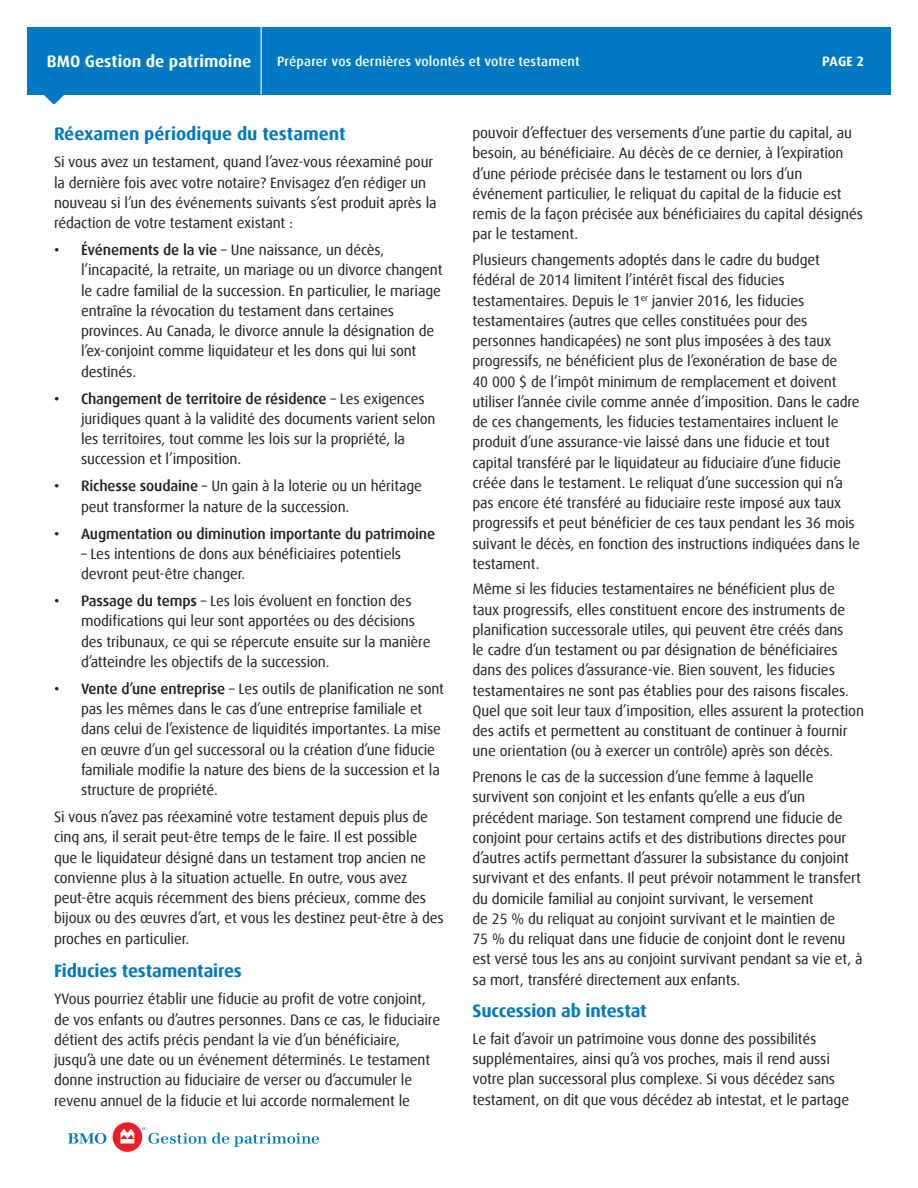
<style>
.page{position:relative;width:918px;height:1188px;background:#fff}
.page>*{position:absolute;margin:0;border:0;box-sizing:border-box;transform-origin:0 0}
.Heading_level_1{font:700 18px "Dax Offc Pro";letter-spacing:-.01em;color:#0079c2}
.t1{font:700 16.5px "Dax Offc Pro";letter-spacing:.005em;color:#fff}
.Body_Copy{font:15px/20.2px "Dax Offc Pro";letter-spacing:-.01em;color:#231f20}
.t2{font:500 15px "Dax Offc Pro";letter-spacing:-.01em;color:#231f20}
.t3{font:500 13.5px "Dax";letter-spacing:.01em;color:#fff}
.Product_Name{font:700 13.5px "Dax Offc Pro";color:#fff}
.s1{font-weight:500}
</style>
<div class="page">
<div style="left:113px;top:1122px;width:29px;height:30px;background:#ee1d23;border-radius:50%"></div>
<svg style="left:120px;top:1129px;width:14px;height:15px"></svg>
<svg style="left:68px;top:1133px;width:38px;height:11px"></svg>
<svg style="left:142px;top:1127px;width:177px;height:20px"></svg>
<div style="left:27px;top:27px;width:864px;height:67px;background:#0079c2"></div>
<svg style="left:43px;top:94px;width:22px;height:10px"></svg>
<hr style="left:261px;top:27px;width:1px;height:67px;background:#fff">
<p class="t1" style="left:47px;top:51px;width:206px">BMO Gestion de patrimoine</p>
<p class="t3" style="left:277px;top:54px;width:304px">Préparer vos dernières volontés et votre testament</p>
<p class="Product_Name" style="left:822px;top:53px;width:43px">PAGE 2</p>
<p class="Heading_level_1" style="left:54px;top:123px;width:293px">Réexamen périodique du testament</p>
<p class="Body_Copy" style="left:54px;top:152px;width:384px">Si vous avez un testament, quand l’avez-vous réexaminé pour la dernière fois avec votre notaire? Envisagez d’en rédiger un nouveau si l’un des événements suivants s’est produit après la rédaction de votre testament existant :</p>
<p class="Body_Copy" style="left:81px;top:240px;width:363px;text-indent:-27px"><span class="s1">• Événements de la vie</span> – Une naissance, un décès, l’incapacité, la retraite, un mariage ou un divorce changent le cadre familial de la succession. En particulier, le mariage entraîne la révocation du testament dans certaines provinces. Au Canada, le divorce annule la désignation de l’ex-conjoint comme liquidateur et les dons qui lui sont destinés.</p>
<p class="Body_Copy" style="left:81px;top:388px;width:356px;text-indent:-27px"><span class="s1">• Changement de territoire de résidence</span> – Les exigences juridiques quant à la validité des documents varient selon les territoires, tout comme les lois sur la propriété, la succession et l’imposition.</p>
<p class="Body_Copy" style="left:81px;top:476px;width:343px;text-indent:-27px"><span class="s1">• Richesse soudaine</span> – Un gain à la loterie ou un héritage peut transformer la nature de la succession.</p>
<p class="t2" style="left:54px;top:524px;width:383px">• Augmentation ou diminution importante du patrimoine</p>
<p class="Body_Copy" style="left:81px;top:544px;width:322px">– Les intentions de dons aux bénéficiaires potentiels devront peut-être changer.</p>
<p class="Body_Copy" style="left:81px;top:591px;width:351px;text-indent:-27px"><span class="s1">• Passage du temps</span> – Les lois évoluent en fonction des modifications qui leur sont apportées ou des décisions des tribunaux, ce qui se répercute ensuite sur la manière d’atteindre les objectifs de la succession.</p>
<p class="Body_Copy" style="left:81px;top:679px;width:365px;text-indent:-27px"><span class="s1">• Vente d’une entreprise</span> – Les outils de planification ne sont pas les mêmes dans le cas d’une entreprise familiale et dans celui de l’existence de liquidités importantes. La mise en œuvre d’un gel successoral ou la création d’une fiducie familiale modifie la nature des biens de la succession et la structure de propriété.</p>
<p class="Body_Copy" style="left:54px;top:807px;width:391px">Si vous n’avez pas réexaminé votre testament depuis plus de cinq ans, il serait peut-être temps de le faire. Il est possible que le liquidateur désigné dans un testament trop ancien ne convienne plus à la situation actuelle. En outre, vous avez peut-être acquis récemment des biens précieux, comme des bijoux ou des œuvres d’art, et vous les destinez peut-être à des proches en particulier.</p>
<p class="Heading_level_1" style="left:54px;top:960px;width:190px">Fiducies testamentaires</p>
<p class="Body_Copy" style="left:54px;top:989px;width:388px">YVous pourriez établir une fiducie au profit de votre conjoint, de vos enfants ou d’autres personnes. Dans ce cas, le fiduciaire détient des actifs précis pendant la vie d’un bénéficiaire, jusqu’à une date ou un événement déterminés. Le testament donne instruction au fiduciaire de verser ou d’accumuler le revenu annuel de la fiducie et lui accorde normalement le</p>
<p class="Body_Copy" style="left:472px;top:123px;width:392px">pouvoir d’effectuer des versements d’une partie du capital, au besoin, au bénéficiaire. Au décès de ce dernier, à l’expiration d’une période précisée dans le testament ou lors d’un événement particulier, le reliquat du capital de la fiducie est remis de la façon précisée aux bénéficiaires du capital désignés par le testament.</p>
<p class="Body_Copy" style="left:472px;top:250px;width:389px">Plusieurs changements adoptés dans le cadre du budget fédéral de 2014 limitent l’intérêt fiscal des fiducies testamentaires. Depuis le 1<sup>er</sup> janvier 2016, les fiducies testamentaires (autres que celles constituées pour des personnes handicapées) ne sont plus imposées à des taux progressifs, ne bénéficient plus de l’exonération de base de<br>40 000 $ de l’impôt minimum de remplacement et doivent utiliser l’année civile comme année d’imposition. Dans le cadre de ces changements, les fiducies testamentaires incluent le produit d’une assurance-vie laissé dans une fiducie et tout capital transféré par le liquidateur au fiduciaire d’une fiducie créée dans le testament. Le reliquat d’une succession qui n’a pas encore été transféré au fiduciaire reste imposé aux taux progressifs et peut bénéficier de ces taux pendant les 36 mois suivant le décès, en fonction des instructions indiquées dans le testament.</p>
<p class="Body_Copy" style="left:472px;top:579px;width:393px">Même si les fiducies testamentaires ne bénéficient plus de taux progressifs, elles constituent encore des instruments de planification successorale utiles, qui peuvent être créés dans<br>le cadre d’un testament ou par désignation de bénéficiaires dans des polices d’assurance-vie. Bien souvent, les fiducies testamentaires ne sont pas établies pour des raisons fiscales.<br>Quel que soit leur taux d’imposition, elles assurent la protection des actifs et permettent au constituant de continuer à fournir une orientation (ou à exercer un contrôle) après son décès.</p>
<p class="Body_Copy" style="left:472px;top:767px;width:390px">Prenons le cas de la succession d’une femme à laquelle survivent son conjoint et les enfants qu’elle a eus d’un précédent mariage. Son testament comprend une fiducie de conjoint pour certains actifs et des distributions directes pour d’autres actifs permettant d’assurer la subsistance du conjoint survivant et des enfants. Il peut prévoir notamment le transfert du domicile familial au conjoint survivant, le versement</p>
<p class="Body_Copy" style="left:472px;top:909px;width:392px">de 25 % du reliquat au conjoint survivant et le maintien de<br>75 % du reliquat dans une fiducie de conjoint dont le revenu est versé tous les ans au conjoint survivant pendant sa vie et, à sa mort, transféré directement aux enfants.</p>
<p class="Heading_level_1" style="left:472px;top:999px;width:176px">Succession ab intestat</p>
<p class="Body_Copy" style="left:472px;top:1029px;width:378px">Le fait d’avoir un patrimoine vous donne des possibilités supplémentaires, ainsi qu’à vos proches, mais il rend aussi votre plan successoral plus complexe. Si vous décédez sans testament, on dit que vous décédez ab intestat, et le partage</p>
</div>
